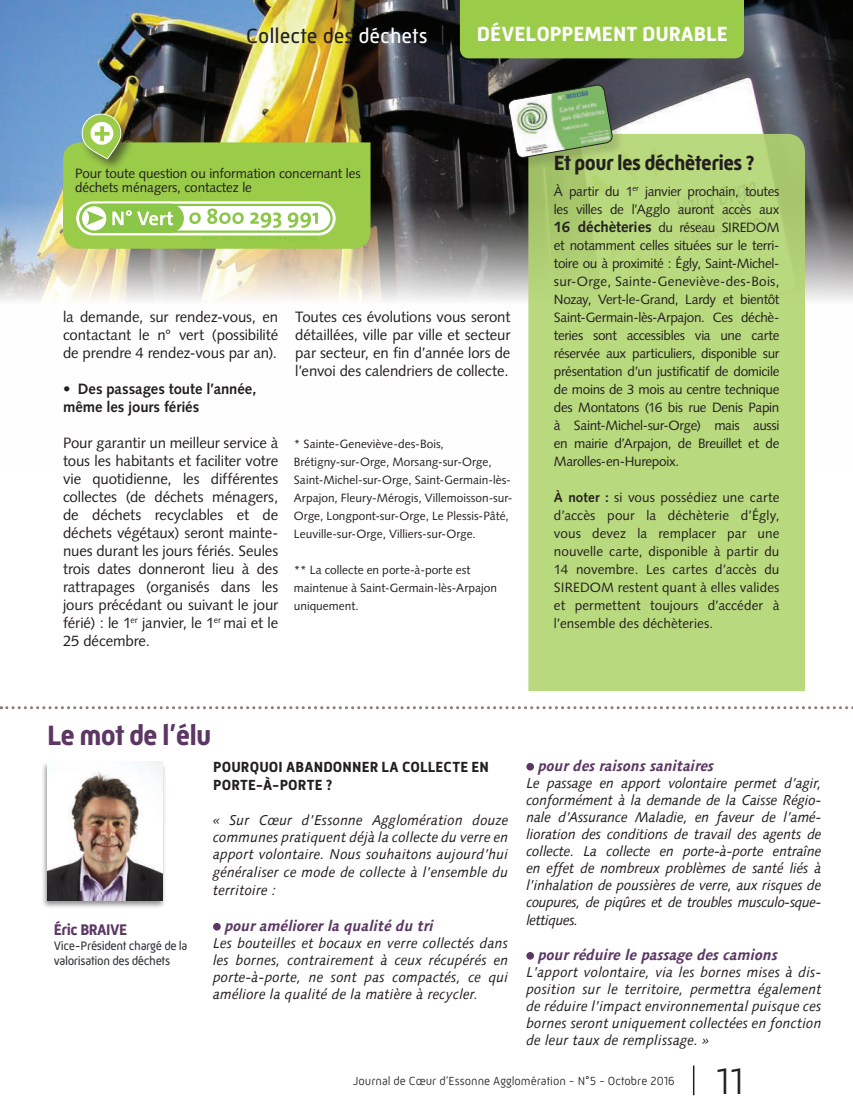
<style>
.page{position:relative;width:853px;height:1103px;background:#fff}
.page>*{position:absolute;margin:0;border:0;box-sizing:border-box;transform-origin:0 0}
.t1{font:300 37.5px "Mic 32 New";color:#231f20}
.t2{font:700 28.5px "Mic 32 New";letter-spacing:-.03em;color:#5c3764}
.t3{font:700 21px "Mic 32 New";letter-spacing:-.03em;color:#231f20}
.t4{font:700 21px "Mic 32 New";color:#fff}
.t5{font:21px "Mic 32 New";color:#231f20}
.t6{font:700 15.75px "Mic 32 New";letter-spacing:-.03em;color:#5c3764}
.t7{font:15px/18px "Syntax LT Std";letter-spacing:-.01em;color:#231f20;text-align:justify}
.t8{font:italic 700 15px "Linotype Syntax Os F";color:#5c3764}
.t9{font:700 15px/18px "Mic 32 New";letter-spacing:.01em;color:#231f20}
.t10{font:700 15px/18px "Syntax LT Std";color:#231f20}
.t11{font:italic 14.25px/17.1px "Linotype Syntax Os F";color:#231f20;text-align:justify}
.t12{font:13.5px/18px "Syntax LT Std";letter-spacing:-.01em;color:#231f20;text-align:justify}
.t13{font:12.6px/15.1px "Mic 32 New";letter-spacing:-.03em;color:#36393c}
.t14{font:12px/18px "Syntax LT Std";color:#231f20}
.t15{font:300 12px "Mic 32 New";color:#231f20}
.s1{color:#fff}
.s2{font-weight:700;font-size:15px}
.s3{font-weight:700}
</style>
<div class="page">
<img style="left:0;top:0;width:852px;height:471px">
<svg style="left:63px;top:112px;width:307px;height:137px;background:#a1c05f"></svg>
<div style="left:41px;top:760px;width:125px;height:149px;background:#231f20;opacity:.5"></div>
<img style="left:47px;top:762px;width:115px;height:138px">
<div style="left:213px;top:923px;width:8px;height:7px;background:#5c3764;border-radius:50%"></div>
<div style="left:526px;top:763px;width:8px;height:7px;background:#5c3764;border-radius:50%"></div>
<div style="left:526px;top:952px;width:8px;height:7px;background:#5c3764;border-radius:50%"></div>
<svg style="left:1px;top:706px;width:852px;height:3px"></svg>
<svg style="left:528px;top:134px;width:276px;height:557px;background:#b7d77d"></svg>
<div style="left:509px;top:86px;width:116px;height:85px;background:#231f20;opacity:.15"></div>
<img style="left:507px;top:84px;width:106px;height:74px">
<hr style="left:692px;top:1065px;width:2px;height:30px;background:#231f20">
<div style="left:460px;top:0;width:283px;height:58px;background:#9acb49"></div>
<div style="left:477px;top:25px;width:250px;height:16px;background:#9acb49"></div>
<hr style="left:441px;top:25px;width:2px;height:20px;background:#36393c">
<h3 class="t5" style="left:246px;top:24px;width:183px">Collecte des <span class="s1">déchets</span></h3>
<h3 class="t4" style="left:477px;top:22px;width:252px">DÉVELOPPEMENT DURABLE</h3>
<p class="t12" style="left:75px;top:167px;width:287px;line-height:13.5px">Pour toute question ou information concernant les déchets ménagers, contactez le</p>
<p class="t7" style="left:63px;top:308px;width:216px">la demande, sur rendez-vous, en contactant le n° vert (possibilité de prendre 4 rendez-vous par an).</p>
<p class="t10" style="left:63px;top:380px;width:195px">• Des passages toute l’année, même les jours fériés</p>
<p class="t7" style="left:63px;top:434px;width:216px">Pour garantir un meilleur service à tous les habitants et faciliter votre vie quotidienne, les différentes collectes (de déchets ménagers, de déchets recyclables et de déchets végétaux) seront mainte&shy;nues durant les jours fériés. Seules trois dates donneront lieu à des rattrapages (organisés dans les jours précédant ou suivant le jour férié) : le 1<sup>er</sup> janvier, le 1<sup>er</sup> mai et le 25 décembre.</p>
<p class="t7" style="left:295px;top:308px;width:216px">Toutes ces évolutions vous seront détaillées, ville par ville et secteur par secteur, en fin d’année lors de l’envoi des calendriers de collecte.</p>
<p class="t14" style="left:294px;top:435px;width:220px">* Sainte-Geneviève-des-Bois, Brétigny-sur-Orge, Morsang-sur-Orge, Saint-Michel-sur-Orge, Saint-Germain-lès-Arpajon, Fleury-Mérogis, Villemoisson-sur-Orge, Longpont-sur-Orge, Le Plessis-Pâté, Leuville-sur-Orge, Villiers-sur-Orge.</p>
<p class="t14" style="left:294px;top:561px;width:204px">** La collecte en porte-à-porte est maintenue à Saint-Germain-lès-Arpajon uniquement.</p>
<h3 class="t3" style="left:553px;top:151px;width:202px">Et pour les déchèteries ?</h3>
<p class="t12" style="left:553px;top:182px;width:227px">À partir du 1<sup>er</sup> janvier prochain, toutes les villes de l’Agglo auront accès aux <span class="s2">16 déchèteries</span> du réseau SIREDOM et notamment celles situées sur le terri&shy;toire ou à proximité : Égly, Saint-Michel&shy;sur-Orge, Sainte-Geneviève-des-Bois, Nozay, Vert-le-Grand, Lardy et bientôt Saint-Germain-lès-Arpajon. Ces déchè&shy;teries sont accessibles via une carte réservée aux particuliers, disponible sur présentation d’un justificatif de domicile de moins de 3 mois au centre technique des Montatons (16 bis rue Denis Papin à Saint-Michel-sur-Orge) mais aussi en mairie d’Arpajon, de Breuillet et de Marolles-en-Hurepoix.</p>
<p class="t12" style="left:553px;top:488px;width:227px"><span class="s3">À noter :</span> si vous possédiez une carte d’accès pour la déchèterie d’Égly, vous devez la remplacer par une nouvelle carte, disponible à partir du 14 novembre. Les cartes d’accès du SIREDOM restent quant à elles valides et permettent toujours d’accéder à l’ensemble des déchèteries.</p>
<h2 class="t2" style="left:47px;top:718px;width:166px">Le mot de l’élu</h2>
<p class="t6" style="left:54px;top:920px;width:75px">Éric BRAIVE</p>
<p class="t13" style="left:54px;top:938px;width:135px">Vice-Président chargé de la valorisation des déchets</p>
<p class="t9" style="left:213px;top:758px;width:277px">POURQUOI ABANDONNER LA COLLECTE EN<br>PORTE-À-PORTE ?</p>
<p class="t11" style="left:213px;top:812px;width:297px">« Sur Cœur d’Essonne Agglomération douze communes pratiquent déjà la collecte du verre en apport volontaire. Nous souhaitons aujourd’hui généraliser ce mode de collecte à l’ensemble du territoire :</p>
<p class="t8" style="left:225px;top:916px;width:210px">pour améliorer la qualité du tri</p>
<p class="t11" style="left:213px;top:934px;width:297px">Les bouteilles et bocaux en verre collectés dans les bornes, contrairement à ceux récupérés en porte-à-porte, ne sont pas compactés, ce qui améliore la qualité de la matière à recycler.</p>
<p class="t8" style="left:538px;top:756px;width:177px">pour des raisons sanitaires</p>
<p class="t11" style="left:526px;top:774px;width:297px">Le passage en apport volontaire permet d’agir, conformément à la demande de la Caisse Régio&shy;nale d’Assurance Maladie, en faveur de l’amé&shy;lioration des conditions de travail des agents de collecte. La collecte en porte-à-porte entraîne en effet de nombreux problèmes de santé liés à l’inhalation de poussières de verre, aux risques de coupures, de piqûres et de troubles musculo-sque&shy;lettiques.</p>
<p class="t8" style="left:538px;top:945px;width:241px">pour réduire le passage des camions</p>
<p class="t11" style="left:526px;top:963px;width:297px">L’apport volontaire, via les bornes mises à dis&shy;position sur le territoire, permettra également de réduire l’impact environnemental puisque ces bornes seront uniquement collectées en fonction de leur taux de remplissage. »</p>
<p class="t15" style="left:353px;top:1074px;width:323px">Journal de Cœur d’Essonne Agglomération - N°5 - Octobre 2016</p>
<h1 class="t1" style="left:715px;top:1059px;width:30px">11</h1>
</div>
